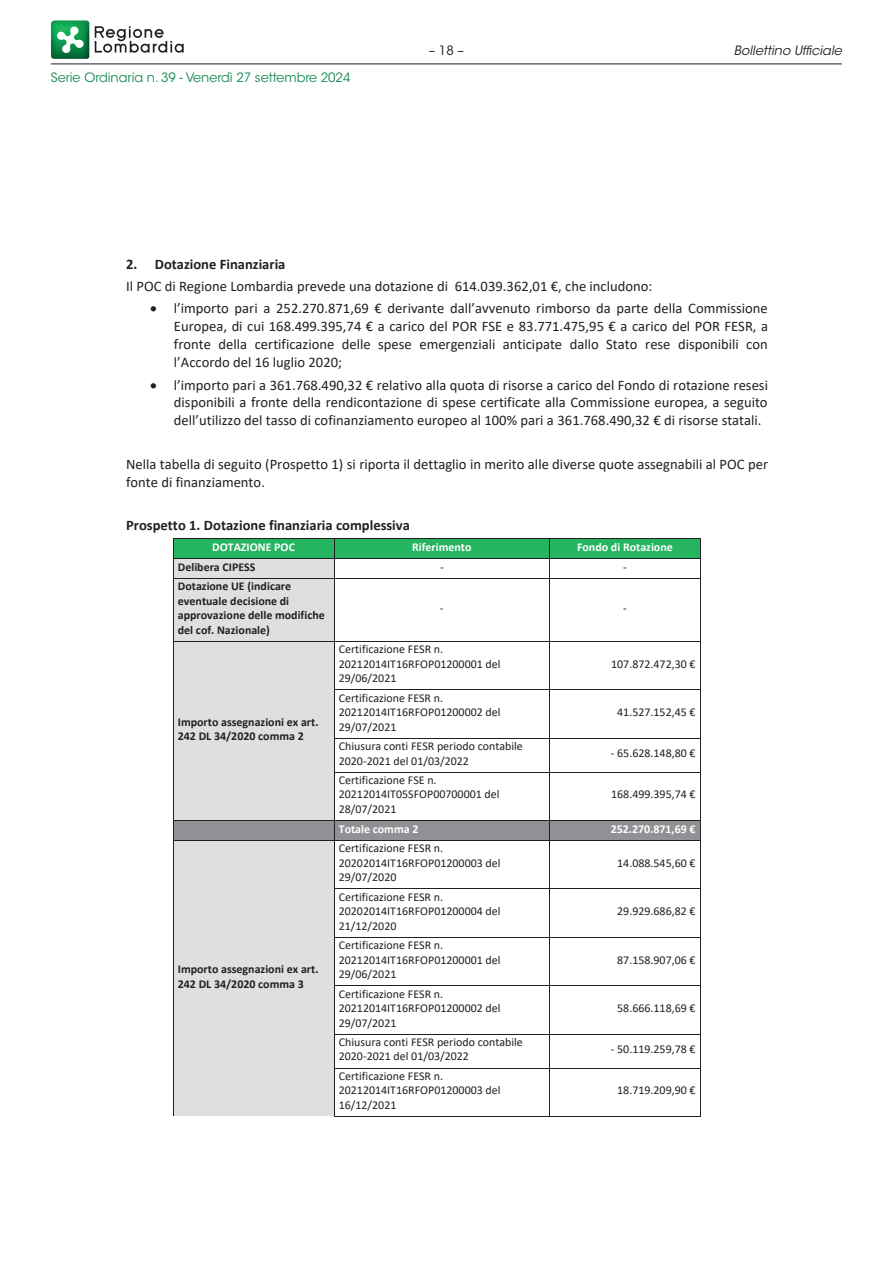
<style>
.page{position:relative;width:893px;height:1263px;background:#fff}
.page>*{position:absolute;margin:0;border:0;box-sizing:border-box;transform-origin:0 0}
.t1{font:14.55px/17.9px "Calibri";color:#231f20}
.t2{font:700 14.55px "Calibri";color:#231f20}
.t3{font:12.9px "ITC Avant Garde Std";color:#188b56}
.t4{font:italic 12.9px "ITC Avant Garde Std";color:#231f20}
.t5{font:12.9px "ITC Avant Garde Std";color:#231f20}
.t6{font:12px/14.5px "Calibri";color:#231f20}
.t7{font:700 12px/14.5px "Calibri";color:#231f20}
.t8{font:700 12px "Calibri";color:#fff}
</style>
<div class="page">
<svg style="left:95px;top:26px;width:89px;height:27px"></svg>
<img style="left:51px;top:20px;width:38px;height:39px">
<svg style="left:56px;top:26px;width:28px;height:28px"></svg>
<hr style="left:51px;top:64px;width:791px;height:1px;background:#231f20">
<div style="left:174px;top:539px;width:160px;height:19px;background:#25b45f"></div>
<div style="left:334px;top:539px;width:215px;height:19px;background:#25b45f"></div>
<div style="left:550px;top:539px;width:150px;height:19px;background:#25b45f"></div>
<hr style="left:173px;top:538px;width:527px;height:1px;background:#231f20">
<div style="left:174px;top:559px;width:160px;height:19px;background:#dedfe0"></div>
<hr style="left:173px;top:558px;width:527px;height:1px;background:#231f20">
<svg style="left:173px;top:539px;width:1px;height:39px"></svg>
<svg style="left:334px;top:539px;width:1px;height:39px"></svg>
<svg style="left:549px;top:539px;width:1px;height:39px"></svg>
<svg style="left:700px;top:538px;width:1px;height:40px"></svg>
<div style="left:174px;top:579px;width:160px;height:62px;background:#dedfe0"></div>
<hr style="left:173px;top:578px;width:527px;height:1px;background:#231f20">
<hr style="left:173px;top:579px;width:1px;height:62px;background:#231f20">
<hr style="left:334px;top:579px;width:1px;height:62px;background:#231f20">
<hr style="left:549px;top:579px;width:1px;height:62px;background:#231f20">
<hr style="left:700px;top:579px;width:1px;height:62px;background:#231f20">
<div style="left:174px;top:642px;width:160px;height:178px;background:#dedfe0"></div>
<hr style="left:173px;top:641px;width:527px;height:1px;background:#231f20">
<hr style="left:173px;top:642px;width:1px;height:48px;background:#231f20">
<hr style="left:334px;top:642px;width:1px;height:48px;background:#231f20">
<hr style="left:549px;top:642px;width:1px;height:48px;background:#231f20">
<hr style="left:700px;top:642px;width:1px;height:48px;background:#231f20">
<hr style="left:334px;top:690px;width:366px;height:1px;background:#231f20">
<hr style="left:173px;top:690px;width:1px;height:48px;background:#231f20">
<hr style="left:334px;top:690px;width:1px;height:48px;background:#231f20">
<hr style="left:549px;top:690px;width:1px;height:48px;background:#231f20">
<hr style="left:700px;top:690px;width:1px;height:48px;background:#231f20">
<hr style="left:334px;top:738px;width:366px;height:1px;background:#231f20">
<hr style="left:173px;top:739px;width:1px;height:33px;background:#231f20">
<hr style="left:334px;top:739px;width:1px;height:33px;background:#231f20">
<hr style="left:549px;top:739px;width:1px;height:33px;background:#231f20">
<hr style="left:700px;top:739px;width:1px;height:33px;background:#231f20">
<hr style="left:334px;top:772px;width:366px;height:1px;background:#231f20">
<hr style="left:173px;top:772px;width:1px;height:48px;background:#231f20">
<hr style="left:334px;top:772px;width:1px;height:48px;background:#231f20">
<hr style="left:549px;top:772px;width:1px;height:48px;background:#231f20">
<hr style="left:700px;top:772px;width:1px;height:48px;background:#231f20">
<div style="left:174px;top:821px;width:160px;height:19px;background:#8f9194"></div>
<div style="left:334px;top:821px;width:215px;height:19px;background:#8f9194"></div>
<div style="left:550px;top:821px;width:150px;height:19px;background:#8f9194"></div>
<hr style="left:173px;top:820px;width:527px;height:1px;background:#231f20">
<svg style="left:173px;top:821px;width:1px;height:19px"></svg>
<svg style="left:334px;top:821px;width:1px;height:19px"></svg>
<svg style="left:549px;top:821px;width:1px;height:19px"></svg>
<svg style="left:700px;top:821px;width:1px;height:19px"></svg>
<div style="left:174px;top:841px;width:160px;height:275px;background:#dedfe0"></div>
<hr style="left:173px;top:840px;width:527px;height:1px;background:#231f20">
<hr style="left:173px;top:841px;width:1px;height:48px;background:#231f20">
<hr style="left:334px;top:841px;width:1px;height:48px;background:#231f20">
<hr style="left:549px;top:841px;width:1px;height:48px;background:#231f20">
<hr style="left:700px;top:841px;width:1px;height:48px;background:#231f20">
<hr style="left:334px;top:889px;width:366px;height:1px;background:#231f20">
<hr style="left:173px;top:889px;width:1px;height:48px;background:#231f20">
<hr style="left:334px;top:889px;width:1px;height:48px;background:#231f20">
<hr style="left:549px;top:889px;width:1px;height:48px;background:#231f20">
<hr style="left:700px;top:889px;width:1px;height:48px;background:#231f20">
<hr style="left:334px;top:937px;width:366px;height:1px;background:#231f20">
<hr style="left:173px;top:938px;width:1px;height:47px;background:#231f20">
<hr style="left:334px;top:938px;width:1px;height:47px;background:#231f20">
<hr style="left:549px;top:938px;width:1px;height:47px;background:#231f20">
<hr style="left:700px;top:938px;width:1px;height:47px;background:#231f20">
<hr style="left:334px;top:985px;width:366px;height:1px;background:#231f20">
<hr style="left:173px;top:986px;width:1px;height:48px;background:#231f20">
<hr style="left:334px;top:986px;width:1px;height:48px;background:#231f20">
<hr style="left:549px;top:986px;width:1px;height:48px;background:#231f20">
<hr style="left:700px;top:986px;width:1px;height:48px;background:#231f20">
<hr style="left:334px;top:1034px;width:366px;height:1px;background:#231f20">
<hr style="left:173px;top:1034px;width:1px;height:34px;background:#231f20">
<hr style="left:334px;top:1034px;width:1px;height:34px;background:#231f20">
<hr style="left:549px;top:1034px;width:1px;height:34px;background:#231f20">
<hr style="left:700px;top:1034px;width:1px;height:34px;background:#231f20">
<hr style="left:334px;top:1068px;width:366px;height:1px;background:#231f20">
<hr style="left:173px;top:1068px;width:1px;height:48px;background:#231f20">
<hr style="left:334px;top:1068px;width:1px;height:49px;background:#231f20">
<hr style="left:334px;top:1116px;width:215px;height:1px;background:#231f20">
<hr style="left:549px;top:1068px;width:1px;height:49px;background:#231f20">
<hr style="left:550px;top:1116px;width:150px;height:1px;background:#231f20">
<hr style="left:700px;top:1068px;width:1px;height:49px;background:#231f20">
<p class="t3" style="left:51px;top:72px;width:301px">Serie Ordinaria n. 39 - Venerdì 27 settembre 2024</p>
<p class="t5" style="left:429px;top:45px;width:36px">– 18 –</p>
<p class="t4" style="left:734px;top:43px;width:110px">Bollettino Ufficiale</p>
<p class="t2" style="left:126px;top:258px;width:161px">2. Dotazione Finanziaria</p>
<p class="t1" style="left:174px;top:276px;width:595px;line-height:22.6px;text-indent:-48px">Il POC di Regione Lombardia prevede una dotazione di 614.039.362,01 €, che includono:<br>l’importo pari a 252.270.871,69 € derivante dall’avvenuto rimborso da parte della Commissione</p>
<p class="t1" style="left:174px;top:319px;width:595px;text-align:justify">Europea, di cui 168.499.395,74 € a carico del POR FSE e 83.771.475,95 € a carico del POR FESR, a fronte della certificazione delle spese emergenziali anticipate dallo Stato rese disponibili con l’Accordo del 16 luglio 2020;</p>
<p class="t1" style="left:174px;top:377px;width:595px;text-align:justify">l’importo pari a 361.768.490,32 € relativo alla quota di risorse a carico del Fondo di rotazione resesi disponibili a fronte della rendicontazione di spese certificate alla Commissione europea, a seguito dell’utilizzo del tasso di cofinanziamento europeo al 100% pari a 361.768.490,32 € di risorse statali.</p>
<p class="t1" style="left:126px;top:456px;width:643px">Nella tabella di seguito (Prospetto 1) si riporta il dettaglio in merito alle diverse quote assegnabili al POC per fonte di finanziamento.</p>
<p class="t2" style="left:126px;top:519px;width:285px">Prospetto 1. Dotazione finanziaria complessiva</p>
<p class="t8" style="left:212px;top:542px;width:84px">DOTAZIONE POC</p>
<p class="t8" style="left:412px;top:542px;width:61px">Riferimento</p>
<p class="t8" style="left:577px;top:542px;width:97px">Fondo di Rotazione</p>
<p class="t7" style="left:178px;top:560px;width:79px">Delibera CIPESS</p>
<p class="t6" style="left:440px;top:560px;width:5px">-</p>
<p class="t6" style="left:623px;top:560px;width:5px">-</p>
<p class="t7" style="left:178px;top:580px;width:148px">Dotazione UE (indicare eventuale decisione di approvazione delle modifiche del cof. Nazionale)</p>
<p class="t6" style="left:440px;top:602px;width:5px">-</p>
<p class="t6" style="left:623px;top:602px;width:5px">-</p>
<p class="t7" style="left:178px;top:716px;width:142px">Importo assegnazioni ex art.<br>242 DL 34/2020 comma 2</p>
<p class="t7" style="left:178px;top:963px;width:142px">Importo assegnazioni ex art.<br>242 DL 34/2020 comma 3</p>
<p class="t6" style="left:339px;top:643px;width:163px">Certificazione FESR n.<br>20212014IT16RFOP01200001 del<br>29/06/2021</p>
<p class="t6" style="left:339px;top:691px;width:163px">Certificazione FESR n.<br>20212014IT16RFOP01200002 del<br>29/07/2021</p>
<p class="t6" style="left:611px;top:657px;width:86px">107.872.472,30 €</p>
<p class="t6" style="left:617px;top:706px;width:80px">41.527.152,45 €</p>
<p class="t6" style="left:339px;top:740px;width:185px">Chiusura conti FESR periodo contabile<br>2020-2021 del 01/03/2022</p>
<p class="t6" style="left:611px;top:747px;width:86px">- 65.628.148,80 €</p>
<p class="t6" style="left:339px;top:774px;width:162px">Certificazione FSE n.<br>20212014IT05SFOP00700001 del<br>28/07/2021</p>
<p class="t6" style="left:611px;top:788px;width:86px">168.499.395,74 €</p>
<p class="t8" style="left:339px;top:824px;width:81px">Totale comma 2</p>
<p class="t8" style="left:611px;top:824px;width:86px">252.270.871,69 €</p>
<p class="t6" style="left:339px;top:842px;width:163px">Certificazione FESR n.<br>20202014IT16RFOP01200003 del<br>29/07/2020</p>
<p class="t6" style="left:339px;top:890px;width:163px">Certificazione FESR n.<br>20202014IT16RFOP01200004 del<br>21/12/2020</p>
<p class="t6" style="left:339px;top:939px;width:163px">Certificazione FESR n.<br>20212014IT16RFOP01200001 del<br>29/06/2021</p>
<p class="t6" style="left:339px;top:987px;width:163px">Certificazione FESR n.<br>20212014IT16RFOP01200002 del<br>29/07/2021</p>
<p class="t6" style="left:617px;top:857px;width:80px">14.088.545,60 €</p>
<p class="t6" style="left:617px;top:905px;width:80px">29.929.686,82 €</p>
<p class="t6" style="left:617px;top:953px;width:80px">87.158.907,06 €</p>
<p class="t6" style="left:617px;top:1002px;width:80px">58.666.118,69 €</p>
<p class="t6" style="left:339px;top:1036px;width:185px">Chiusura conti FESR periodo contabile<br>2020-2021 del 01/03/2022</p>
<p class="t6" style="left:611px;top:1043px;width:86px">- 50.119.259,78 €</p>
<p class="t6" style="left:339px;top:1069px;width:163px">Certificazione FESR n.<br>20212014IT16RFOP01200003 del<br>16/12/2021</p>
<p class="t6" style="left:617px;top:1084px;width:80px">18.719.209,90 €</p>
</div>
